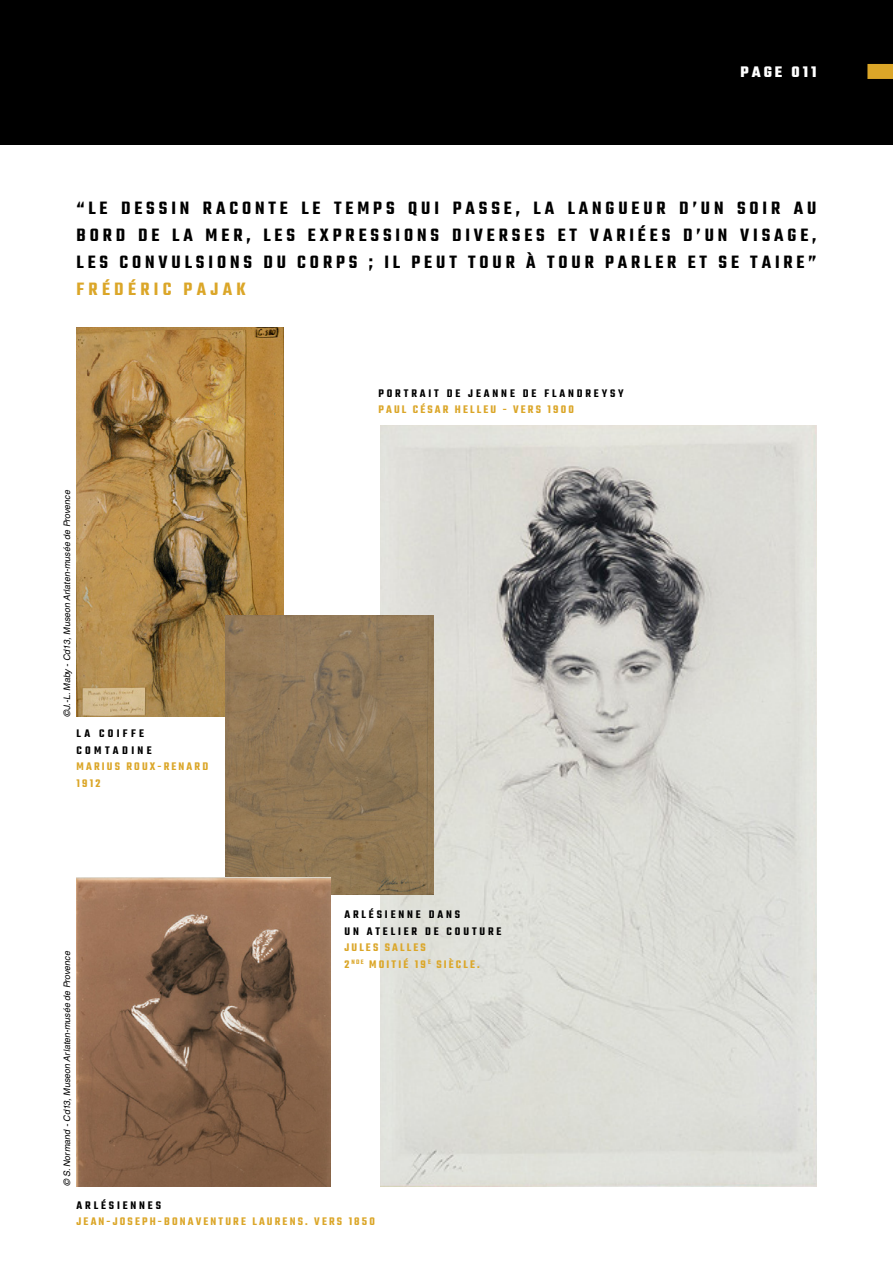
<style>
.page{position:relative;width:893px;height:1263px;background:#fff}
.page>*{position:absolute;margin:0;border:0;box-sizing:border-box;transform-origin:0 0}
.t1{font:600 19.5px/27px "Teko";letter-spacing:.2em;color:#000;text-align:justify}
.t2{font:600 19.5px "Teko";letter-spacing:.22em;color:#dba628}
.t3{font:700 16.5px "Teko";letter-spacing:.18em;color:#fff}
.t4{font:600 12px/16.5px "Teko";letter-spacing:.18em;color:#dba628}
.t5{font:600 12px/16.5px "Teko";letter-spacing:.24em;color:#000}
.t6{font:600 12px/16.5px "Teko";letter-spacing:.28em;color:#000}
.t7{font:italic 9px "Helvetica LT Std";color:#000}
</style>
<div class="page">
<div style="left:0;top:0;width:893px;height:145px;background:#000"></div>
<img style="left:380px;top:425px;width:436px;height:761px">
<img style="left:77px;top:327px;width:206px;height:390px">
<img style="left:226px;top:615px;width:208px;height:279px">
<img style="left:77px;top:877px;width:253px;height:309px">
<div style="left:867px;top:64px;width:26px;height:15px;background:#dba628"></div>
<p class="t3" style="left:740px;top:61px;width:77px">PAGE 011</p>
<p class="t1" style="left:77px;top:195px;width:741px">“LE DESSIN RACONTE LE TEMPS QUI PASSE, LA LANGUEUR D’UN SOIR AU BORD DE LA MER, LES EXPRESSIONS DIVERSES ET VARIÉES D’UN VISAGE, LES CONVULSIONS DU CORPS ; IL PEUT TOUR À TOUR PARLER ET SE TAIRE”</p>
<p class="t2" style="left:77px;top:277px;width:171px">FRÉDÉRIC PAJAK</p>
<p class="t7" style="left:62px;top:717px;width:230px;rotate:-90deg">©J.-L.Maby - Cd13, Museon Arlaten-musée de Provence</p>
<p class="t6" style="left:77px;top:726px;width:77px">LA COIFFE<br>COMTADINE</p>
<p class="t4" style="left:77px;top:759px;width:133px">MARIUS ROUX-RENARD<br>1912</p>
<p class="t7" style="left:62px;top:1186px;width:239px;rotate:-90deg">© S.Normand - Cd13, Museon Arlaten-musée de Provence</p>
<p class="t5" style="left:378px;top:386px;width:247px">PORTRAIT DE JEANNE DE FLANDREYSY</p>
<p class="t4" style="left:378px;top:402px;width:197px">PAUL CÉSAR HELLEU - VERS 1900</p>
<p class="t5" style="left:344px;top:907px;width:159px">ARLÉSIENNE DANS<br>UN ATELIER DE COUTURE</p>
<p class="t4" style="left:344px;top:940px;width:137px">JULES SALLES<br>2 <sup>NDE</sup> MOITIÉ 19 <sup>E</sup> SIÈCLE.</p>
<p class="t5" style="left:77px;top:1198px;width:86px">ARLÉSIENNES</p>
<p class="t4" style="left:77px;top:1214px;width:300px">JEAN-JOSEPH-BONAVENTURE LAURENS. VERS 1850</p>
</div>
